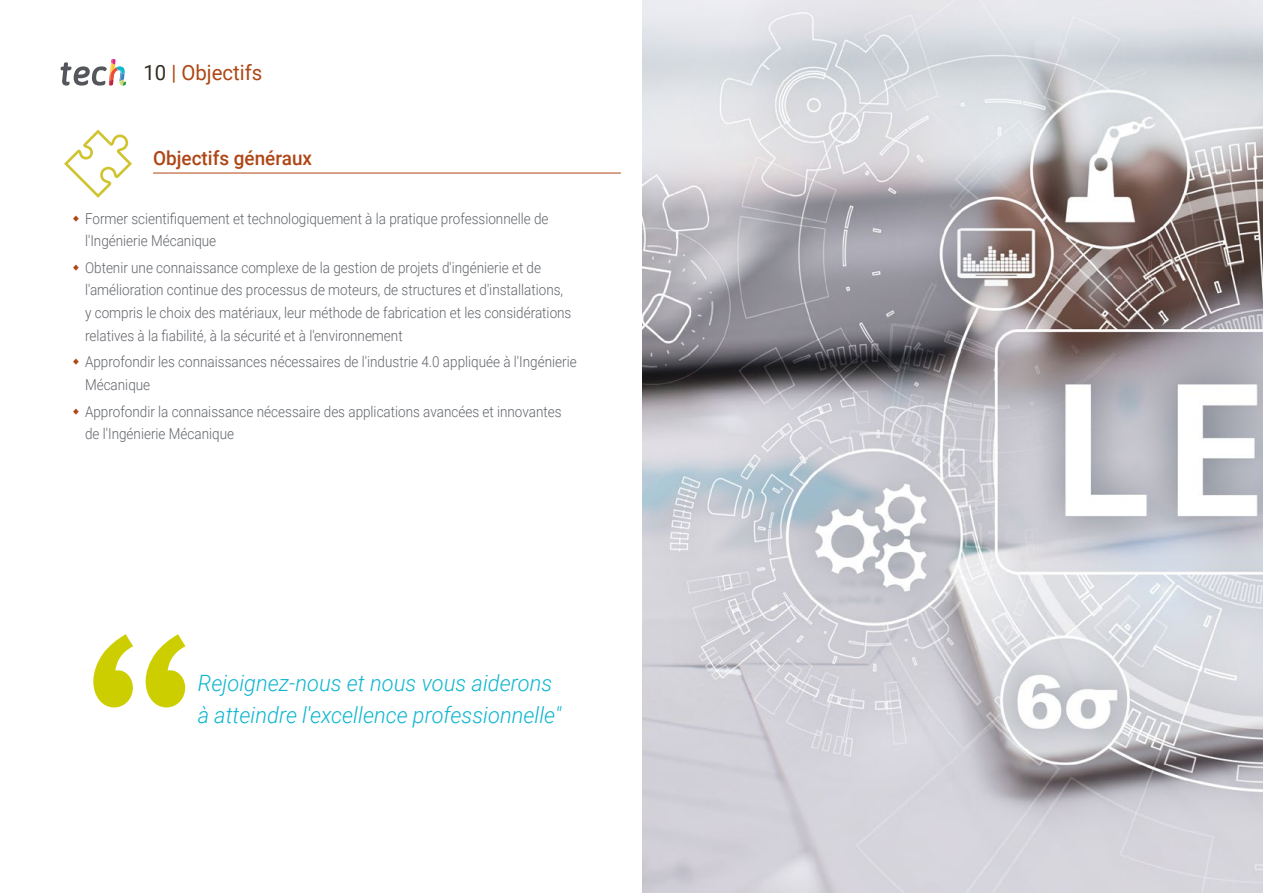
<style>
.page{position:relative;width:1263px;height:893px;background:#fff}
.page>*{position:absolute;margin:0;border:0;box-sizing:border-box;transform-origin:0 0}
.t1{font:italic 300 22.5px/31.5px "Roboto";color:#0fb6cf}
.t2{font:21px "Roboto";color:#ae4615}
.t3{font:500 19.5px "Roboto";color:#ae4615}
.t4{font:300 15px/22.5px "Roboto";color:#61646a;scale:.9 1}
.s1{color:#312e20}
</style>
<div class="page">
<svg style="left:64px;top:130px;width:68px;height:68px"></svg>
<img style="left:642px;top:0;width:621px;height:893px">
<svg style="left:61px;top:59px;width:65px;height:27px"></svg>
<hr style="left:153px;top:173px;width:468px;height:1px;background:#ae4615">
<svg style="left:93px;top:634px;width:92px;height:73px"></svg>
<h2 class="t2" style="left:144px;top:57px;width:120px"><span class="s1">10</span> | Objectifs</h2>
<h3 class="t3" style="left:153px;top:144px;width:160px">Objectifs généraux</h3>
<p class="t4" style="left:85px;top:207px;width:516px">Former scientifiquement et technologiquement à la pratique professionnelle de l'Ingénierie Mécanique</p>
<p class="t4" style="left:85px;top:256px;width:542px">Obtenir une connaissance complexe de la gestion de projets d'ingénierie et de l'amélioration continue des processus de moteurs, de structures et d'installations, y compris le choix des matériaux, leur méthode de fabrication et les considérations relatives à la fiabilité, à la sécurité et à l'environnement</p>
<p class="t4" style="left:85px;top:350px;width:548px">Approfondir les connaissances nécessaires de l'industrie 4.0 appliquée à l'Ingénierie<br>Mécanique</p>
<p class="t4" style="left:85px;top:399px;width:531px">Approfondir la connaissance nécessaire des applications avancées et innovantes de l'Ingénierie Mécanique</p>
<h1 class="t1" style="left:198px;top:667px;width:365px">Rejoignez-nous et nous vous aiderons à atteindre l'excellence professionnelle"</h1>
</div>
